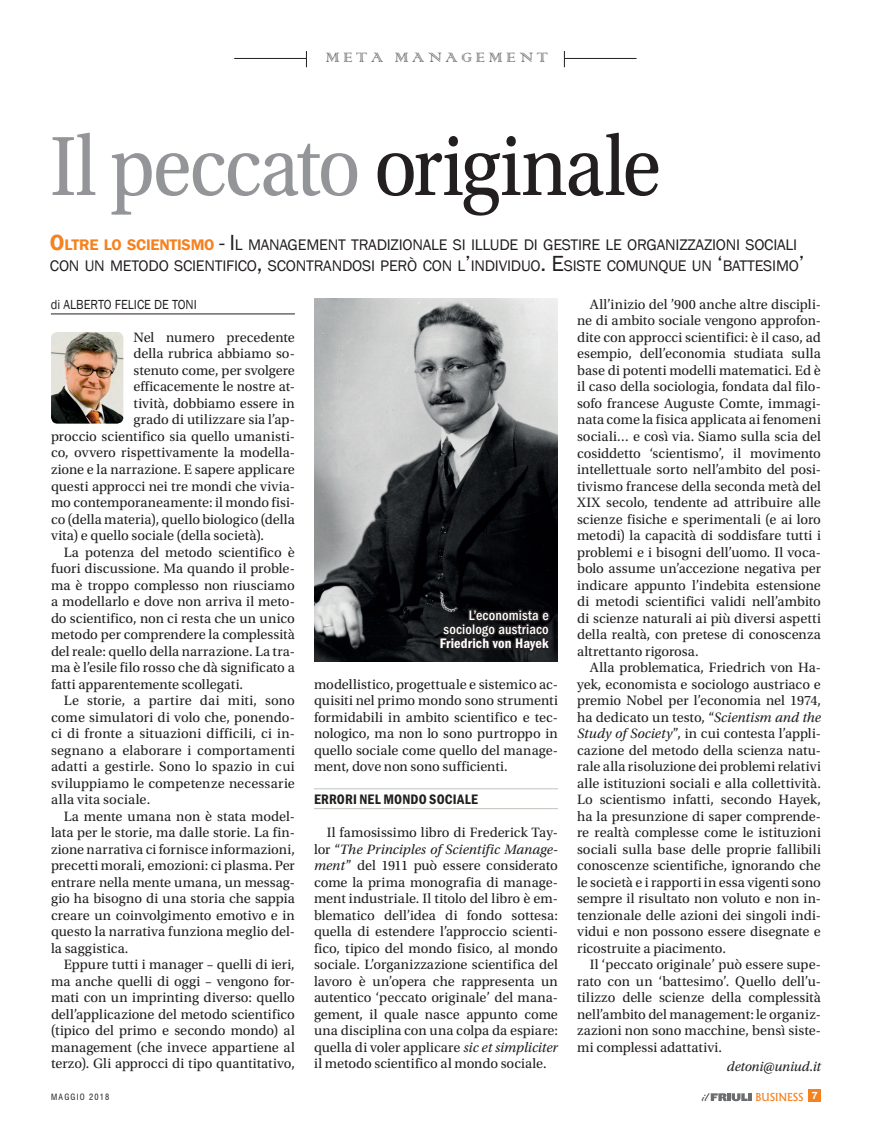
<style>
.page{position:relative;width:872px;height:1127px;background:#fff}
.page>*{position:absolute;margin:0;border:0;box-sizing:border-box;transform-origin:0 0}
.t1{font:88.5px "Utopia Std";letter-spacing:-.03em;color:#939598;scale:.9 1}
.t2{font:18px "Colonna";letter-spacing:.2em;color:#6c6d70}
.t3{font:15.75px/21px "Franklin Gothic";letter-spacing:-.015em;color:#231f20}
.t4{font:14.25px/16.5px "Utopia Std";color:#231f20;text-align:justify}
.t5{font:14.25px "Utopia Std";letter-spacing:.025em;color:#231f20}
.t6{font:500 condensed 14.25px/14.2px "ITC Franklin Gothic Std";letter-spacing:.01em;color:#fff;text-align:right}
.t7{font:14.25px "ITC Franklin Gothic Std Dm Cd";letter-spacing:.01em;color:#231f20}
.t8{font:14.25px "ITC Franklin Gothic Std Dm Cd";letter-spacing:.005em;color:#fff}
.t9{font:14.25px "Utopia Std";letter-spacing:.02em;color:#231f20}
.t10{font:italic 13.95px "Utopia Std";letter-spacing:-.015em;color:#231f20}
.t11{font:13.5px "Franklin Gothic";color:#231f20;scale:.92 1}
.t12{font:500 10.5px "Albertus";color:#f58220}
.t13{font:condensed 8.4px "Swiss 721 BT";letter-spacing:.14em;color:#231f20}
.s1{color:#231f20}
.s2{font-weight:600;font-size:22.5px;color:#f58220}
.s3{font-weight:600;color:#f58220}
.s4{font-size:22.5px}
.s5{font-style:italic}
</style>
<div class="page">
<hr style="left:314px;top:788px;width:244px;height:1px;background:#c1c1bb">
<hr style="left:314px;top:808px;width:244px;height:1px;background:#c1c1bb">
<hr style="left:51px;top:313px;width:244px;height:1px;background:#231f20">
<hr style="left:234px;top:58px;width:72px;height:1px;background:#231f20">
<hr style="left:564px;top:58px;width:72px;height:1px;background:#231f20">
<svg style="left:306px;top:51px;width:1px;height:16px"></svg>
<svg style="left:564px;top:51px;width:1px;height:16px"></svg>
<div style="left:808px;top:1089px;width:13px;height:12px;background:#f58220"></div>
<svg style="left:701px;top:1093px;width:50px;height:8px"></svg>
<img style="left:51px;top:332px;width:72px;height:92px">
<img style="left:314px;top:299px;width:244px;height:362px">
<svg style="left:438px;top:607px;width:116px;height:55px;background:#1b1a1d"></svg>
<p class="t2" style="left:326px;top:46px;width:224px">META MANAGEMENT</p>
<h1 class="t1" style="left:50px;top:118px;width:680px">Il peccato <span class="s1">originale</span></h1>
<p class="t3" style="left:50px;top:234px;width:756px"><span class="s2">O</span><span class="s3">LTRE LO SCIENTISMO</span> <span class="s4">- I</span>L MANAGEMENT TRADIZIONALE SI I LLUDE DI GESTI RE LE ORGANIZZAZIONI SOCIALI<br>CON UN METODO SCI ENTI FICO<span class="s4">,</span> SCONTRANDOSI PERÒ CON L<span class="s4">’</span>I NDIVI DUO<span class="s4">. E</span>SISTE COMUNQUE UN <span class="s4">‘</span>BATTESI MO<span class="s4">’</span></p>
<p class="t11" style="left:51px;top:296px;width:160px">di ALBERTO FELICE DE TONI</p>
<p class="t4" style="left:133px;top:329px;width:163px">Nel numero precedente</p>
<p class="t4" style="left:133px;top:346px;width:163px">della rubrica abbiamo so-</p>
<p class="t4" style="left:133px;top:362px;width:163px">stenuto come, per svolgere</p>
<p class="t4" style="left:133px;top:379px;width:163px">efficacemente le nostre at-</p>
<p class="t4" style="left:133px;top:395px;width:163px">tività, dobbiamo essere in</p>
<p class="t4" style="left:133px;top:412px;width:163px">grado di utilizzare sia l’ap-</p>
<p class="t4" style="left:51px;top:428px;width:245px">proccio scientifico sia quello umanisti-</p>
<p class="t4" style="left:51px;top:445px;width:245px">co, ovvero rispettivamente la modella-</p>
<p class="t4" style="left:51px;top:461px;width:245px">zione e la narrazione. E sapere applicare</p>
<p class="t4" style="left:51px;top:478px;width:245px">questi approcci nei tre mondi che vivia-</p>
<p class="t4" style="left:51px;top:494px;width:245px">mo contemporaneamente: il mondo fisi-</p>
<p class="t4" style="left:51px;top:511px;width:245px">co (della materia), quello biologico (della</p>
<p class="t4" style="left:51px;top:527px;width:214px">vita) e quello sociale (della società).</p>
<p class="t4" style="left:64px;top:544px;width:233px">La potenza del metodo scientifico è</p>
<p class="t4" style="left:51px;top:560px;width:245px">fuori discussione. Ma quando il proble-</p>
<p class="t4" style="left:51px;top:577px;width:245px">ma è troppo complesso non riusciamo</p>
<p class="t4" style="left:51px;top:593px;width:245px">a modellarlo e dove non arriva il meto-</p>
<p class="t4" style="left:51px;top:610px;width:245px">do scientifico, non ci resta che un unico</p>
<p class="t4" style="left:51px;top:626px;width:245px">metodo per comprendere la complessità</p>
<p class="t4" style="left:51px;top:643px;width:245px">del reale: quello della narrazione. La tra-</p>
<p class="t4" style="left:51px;top:659px;width:245px">ma è l’esile filo rosso che dà significato a</p>
<p class="t4" style="left:51px;top:676px;width:194px">fatti apparentemente scollegati.</p>
<p class="t4" style="left:64px;top:692px;width:233px">Le storie, a partire dai miti, sono</p>
<p class="t4" style="left:51px;top:709px;width:245px">come simulatori di volo che, ponendo-</p>
<p class="t5" style="left:51px;top:726px;width:245px">ci di fronte a situazioni difficili, ci in-</p>
<p class="t4" style="left:51px;top:742px;width:245px">segnano a elaborare i comportamenti</p>
<p class="t4" style="left:51px;top:758px;width:245px">adatti a gestirle. Sono lo spazio in cui</p>
<p class="t4" style="left:51px;top:775px;width:245px">sviluppiamo le competenze necessarie</p>
<p class="t9" style="left:51px;top:792px;width:101px">alla vita sociale.</p>
<p class="t4" style="left:64px;top:808px;width:233px">La mente umana non è stata model-</p>
<p class="t4" style="left:51px;top:824px;width:245px">lata per le storie, ma dalle storie. La fin-</p>
<p class="t4" style="left:51px;top:841px;width:245px">zione narrativa ci fornisce informazioni,</p>
<p class="t4" style="left:51px;top:857px;width:245px">precetti morali, emozioni: ci plasma. Per</p>
<p class="t4" style="left:51px;top:874px;width:245px">entrare nella mente umana, un messag-</p>
<p class="t4" style="left:51px;top:890px;width:245px">gio ha bisogno di una storia che sappia</p>
<p class="t4" style="left:51px;top:907px;width:245px">creare un coinvolgimento emotivo e in</p>
<p class="t4" style="left:51px;top:923px;width:245px">questo la narrativa funziona meglio del-</p>
<p class="t4" style="left:51px;top:940px;width:79px">la saggistica.</p>
<p class="t4" style="left:64px;top:956px;width:232px">Eppure tutti i manager – quelli di ieri,</p>
<p class="t4" style="left:51px;top:973px;width:245px">ma anche quelli di oggi – vengono for-</p>
<p class="t4" style="left:51px;top:989px;width:245px">mati con un imprinting diverso: quello</p>
<p class="t4" style="left:51px;top:1006px;width:245px">dell’applicazione del metodo scientifico</p>
<p class="t4" style="left:51px;top:1022px;width:245px">(tipico del primo e secondo mondo) al</p>
<p class="t4" style="left:51px;top:1039px;width:245px">management (che invece appartiene al</p>
<p class="t4" style="left:51px;top:1055px;width:245px">terzo). Gli approcci di tipo quantitativo,</p>
<p class="t6" style="left:443px;top:608px;width:107px">L’economista e sociologo austriaco</p>
<p class="t8" style="left:440px;top:635px;width:110px">Friedrich von Hayek</p>
<p class="t4" style="left:314px;top:676px;width:245px">modellistico, progettuale e sistemico ac&shy;quisiti nel primo mondo sono strumenti formidabili in ambito scientifico e tec&shy;nologico, ma non lo sono purtroppo in quello sociale come quello del manage&shy;ment, dove non sono sufficienti.</p>
<p class="t7" style="left:314px;top:791px;width:165px">ERRORI NEL MONDO SOCIALE</p>
<p class="t4" style="left:314px;top:824px;width:245px;text-indent:13px">Il famosissimo libro di Frederick Tay&shy;lor “<span class="s5">The Principles of Scientific Manage&shy;ment</span>” del 1911 può essere considerato come la prima monografia di manage&shy;ment industriale. Il titolo del libro è em&shy;blematico dell’idea di fondo sottesa: quella di estendere l’approccio scienti&shy;fico, tipico del mondo fisico, al mondo sociale. L’organizzazione scientifica del lavoro è un’opera che rappresenta un autentico ‘peccato originale’ del mana&shy;gement, il quale nasce appunto come una disciplina con una colpa da espiare: quella di voler applicare <span class="s5">sic et simpliciter </span>il metodo scientifico al mondo sociale.</p>
<p class="t4" style="left:577px;top:296px;width:245px;text-indent:13px">All’inizio del ’900 anche altre discipli&shy;ne di ambito sociale vengono approfon&shy;dite con approcci scientifici: è il caso, ad esempio, dell’economia studiata sulla base di potenti modelli matematici. Ed è il caso della sociologia, fondata dal filo&shy;sofo francese Auguste Comte, immagi&shy;nata come la fisica applicata ai fenomeni sociali… e così via. Siamo sulla scia del cosiddetto ‘scientismo’, il movimento intellettuale sorto nell’ambito del posi&shy;tivismo francese della seconda metà del XIX secolo, tendente ad attribuire alle scienze fisiche e sperimentali (e ai loro metodi) la capacità di soddisfare tutti i problemi e i bisogni dell’uomo. Il voca&shy;bolo assume un’accezione negativa per indicare appunto l’indebita estensione di metodi scientifici validi nell’ambito di scienze naturali ai più diversi aspetti della realtà, con pretese di conoscenza altrettanto rigorosa.</p>
<p class="t4" style="left:577px;top:659px;width:245px;text-indent:13px">Alla problematica, Friedrich von Ha&shy;yek, economista e sociologo austriaco e premio Nobel per l’economia nel 1974, ha dedicato un testo, “<span class="s5">Scientism and the Study of Society</span>”, in cui contesta l’appli&shy;cazione del metodo della scienza natu&shy;rale alla risoluzione dei problemi relativi alle istituzioni sociali e alla collettività.<br>Lo scientismo infatti, secondo Hayek, ha la presunzione di saper comprende&shy;re realtà complesse come le istituzioni sociali sulla base delle proprie fallibili conoscenze scientifiche, ignorando che le società e i rapporti in essa vigenti sono sempre il risultato non voluto e non in&shy;tenzionale delle azioni dei singoli indi&shy;vidui e non possono essere disegnate e ricostruite a piacimento.</p>
<p class="t4" style="left:577px;top:956px;width:245px;text-indent:13px">Il ‘peccato originale’ può essere supe&shy;rato con un ‘battesimo’. Quello dell’u&shy;tilizzo delle scienze della complessità nell’ambito del management: le organiz&shy;zazioni non sono macchine, bensì siste&shy;mi complessi adattativi.</p>
<p class="t10" style="left:727px;top:1059px;width:95px">detoni@uniud.it</p>
<p class="t13" style="left:51px;top:1091px;width:60px">MAGGIO 2018</p>
<p class="t12" style="left:755px;top:1091px;width:64px">BUSINESS <sup>7</sup></p>
</div>
